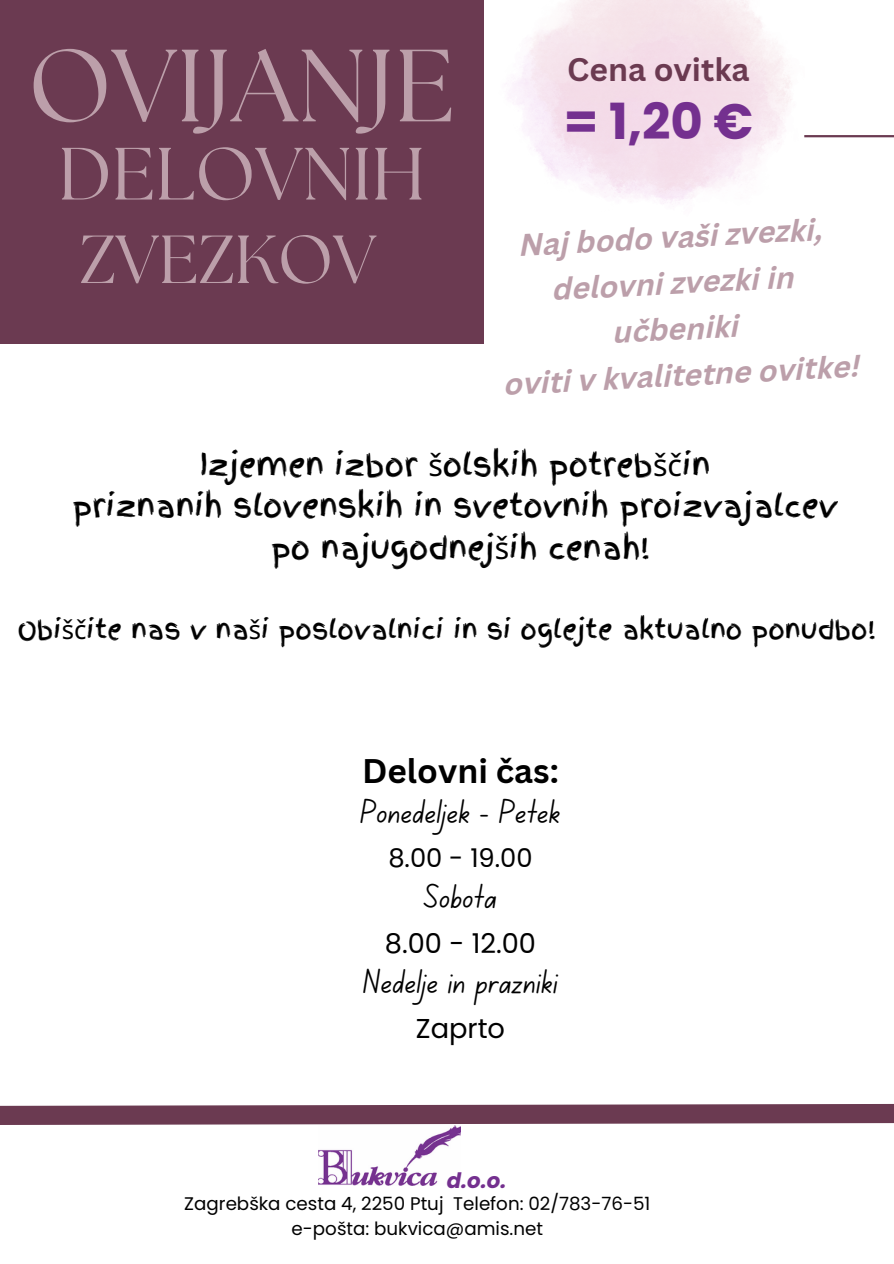
<style>
.page{position:relative;width:894px;height:1264px;background:#fff}
.page>*{position:absolute;margin:0;border:0;box-sizing:border-box;transform-origin:0 0}
.t1{font:102.3px "The Seasons";color:#bc9faa}
.t2{font:73.8px "The Seasons";color:#bc9faa}
.t3{font:67.8px "The Seasons";color:#bc9faa}
.t4{font:700 49.8px "Poppins";color:#74308f}
.t5{font:34.8px "Canva School Font";color:#000}
.t6{font:700 33.3px "Canva Sans";color:#000}
.t7{font:700 31.8px "Canva Sans";color:#6b3a51}
.t8{font:30.3px "Finger Paint";color:#000}
.t9{font:italic 700 30.3px/46.2px "Canva Sans";color:#bc9faa;text-align:center}
.t10{font:27.3px "Poppins";color:#000}
.t11{font:25.8px "Finger Paint";color:#000}
.t12{font:25.8px "Poppins";color:#000}
.t13{font:italic 700 21.3px "Poppins";color:#74308f}
.t14{font:18.3px "Poppins";color:#000}
.s1{font-family:"Noto Sans"}
</style>
<div class="page">
<div style="left:0;top:0;width:483px;height:343px;background:#6b3a51"></div>
<hr style="left:804px;top:135px;width:89px;height:2px;background:#6b3a51">
<svg style="left:0;top:1103px;width:893px;height:31px"></svg>
<img style="left:318px;top:1125px;width:142px;height:60px">
<h2 class="t1" style="left:28px;top:39px;width:428px">OVIJANJE</h2>
<h2 class="t2" style="left:58px;top:140px;width:368px">DELOVNIH</h2>
<p class="t3" style="left:80px;top:229px;width:298px">ZVEZKOV</p>
<h3 class="t7" style="left:567px;top:47px;width:184px">Cena ovitka</h3>
<h6 class="t4" style="left:563px;top:87px;width:191px">= 1,20 €</h6>
<h4 class="t9" style="left:496px;top:226px;width:357px;rotate:-3deg">Naj bodo vaši zvezki, delovni zvezki in učbeniki<br>oviti v kvalitetne ovitke!</h4>
<p class="t8" style="left:200px;top:442px;width:512px">Izjemen izbor <span class="s1">š</span>olskih potreb<span class="s1">šč</span>in</p>
<p class="t8" style="left:72px;top:484px;width:767px">priznanih slovenskih in svetovnih proizvajalcev</p>
<p class="t8" style="left:271px;top:525px;width:380px">po najugodnej<span class="s1">š</span>ih cenah!</p>
<p class="t11" style="left:18px;top:610px;width:859px">Obi<span class="s1">šč</span>ite nas v na<span class="s1">š</span>i poslovalnici in si oglejte aktualno ponudbo!</p>
<h5 class="t6" style="left:362px;top:747px;width:198px">Delovni čas:</h5>
<h5 class="t5" style="left:360px;top:796px;width:201px">Ponedeljek - Petek</h5>
<h5 class="t12" style="left:388px;top:840px;width:146px">8.00 - 19.00</h5>
<h5 class="t5" style="left:424px;top:880px;width:74px">Sobota</h5>
<h5 class="t10" style="left:385px;top:924px;width:153px">8.00 - 12.00</h5>
<h5 class="t5" style="left:363px;top:966px;width:196px">Nedelje in prazniki</h5>
<h5 class="t10" style="left:416px;top:1009px;width:91px">Zaprto</h5>
<p class="t13" style="left:446px;top:1165px;width:61px">d.o.o.</p>
<p class="t14" style="left:184px;top:1190px;width:467px">Zagrebška cesta 4, 2250 Ptuj Telefon: 02/783-76-51</p>
<p class="t14" style="left:291px;top:1215px;width:253px">e-pošta: bukvica@amis.net</p>
</div>
